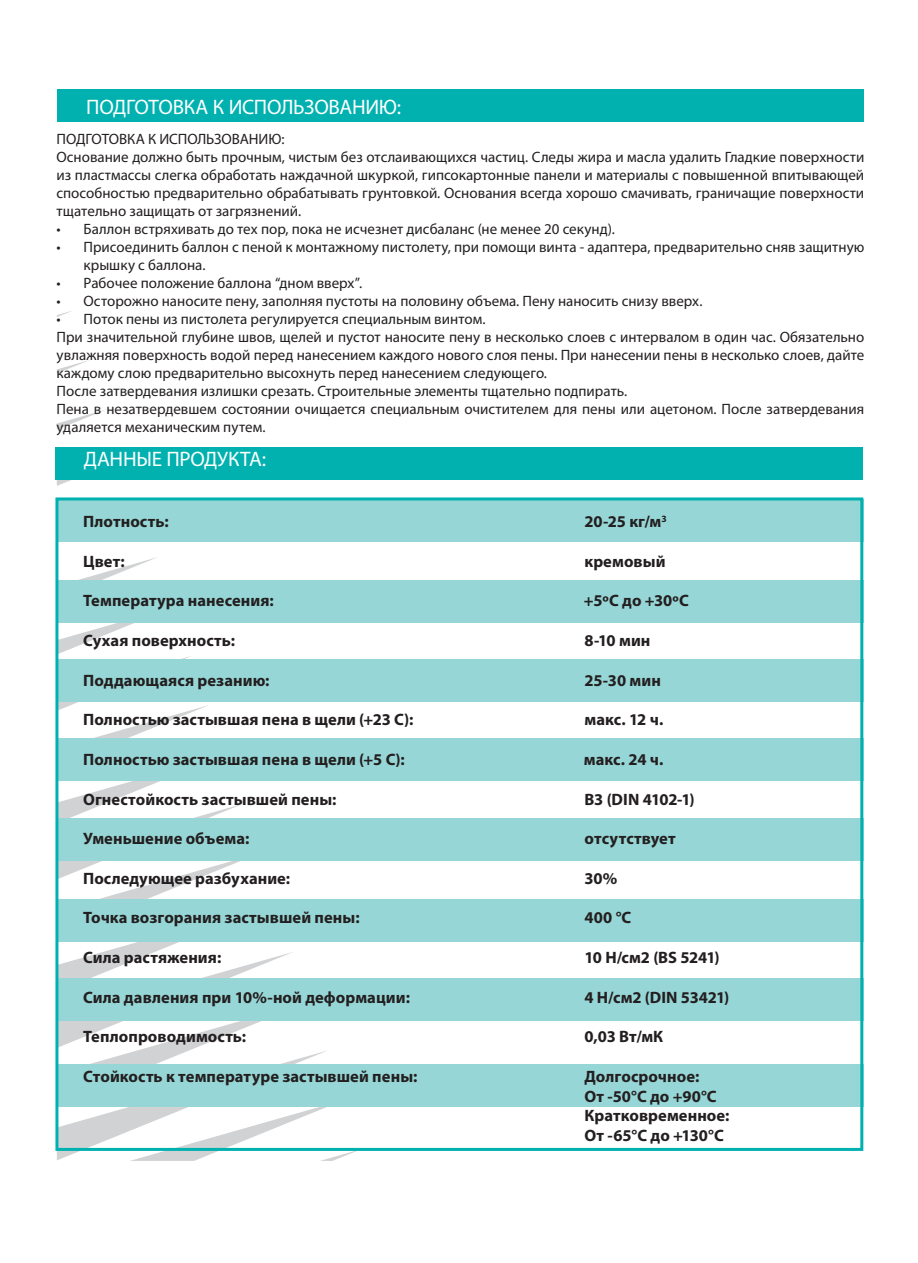
<style>
.page{position:relative;width:918px;height:1263px;background:#fff}
.page>*{position:absolute;margin:0;border:0;box-sizing:border-box;transform-origin:0 0}
.Zag_min{font:21px "Myriad Pro";letter-spacing:-.005em;color:#fff}
.Tabl{font:700 16.5px "Myriad Pro";letter-spacing:.005em;color:#231f20}
.Tabl-2{font:700 16.5px "Myriad Pro";letter-spacing:-.015em;color:#231f20}
.Osn_text{font:15px/18px "Myriad Pro";color:#231f20;text-align:justify}
</style>
<div class="page">
<svg style="left:57px;top:311px;width:305px;height:850px"></svg>
<div style="left:56px;top:447px;width:807px;height:33px;background:#00b1b0"></div>
<div style="left:57px;top:89px;width:806px;height:33px;background:#00b1b0"></div>
<div style="left:56px;top:499px;width:808px;height:42px;background:#97d6d6"></div>
<div style="left:56px;top:581px;width:808px;height:42px;background:#97d6d6"></div>
<div style="left:56px;top:659px;width:808px;height:42px;background:#97d6d6"></div>
<div style="left:56px;top:979px;width:808px;height:42px;background:#97d6d6"></div>
<div style="left:56px;top:739px;width:808px;height:42px;background:#97d6d6"></div>
<div style="left:56px;top:818px;width:808px;height:43px;background:#97d6d6"></div>
<div style="left:56px;top:899px;width:808px;height:43px;background:#97d6d6"></div>
<div style="left:56px;top:1064px;width:808px;height:43px;background:#97d6d6"></div>
<div style="left:55px;top:497px;width:808px;height:654px;border:3px solid #00b1b0"></div>
<p class="Zag_min" style="left:86px;top:94px;width:156px">Под готов ка к испо</p>
<p class="Zag_min" style="left:281px;top:94px;width:37px">льзовани</p>
<p class="Zag_min" style="left:379px;top:94px;width:24px">ю:</p>
<p class="Osn_text" style="left:57px;top:130px;width:229px">ПОДГОТОВКА К ИСПОЛЬЗОВАНИЮ:</p>
<p class="Osn_text" style="left:57px;top:148px;width:809px">Основание должно быть прочным, чистым без отслаивающихся частиц. Следы жира и масла удалить Гладкие поверхности из пластмассы слегка обработать наждачной шкуркой, гипсокартонные панели и материалы с повышенной впитывающей способностью предварительно обрабатывать грунтовкой. Основания всегда хорошо смачивать, граничащие поверхности тщательно защищать от загрязнений.</p>
<p class="Osn_text" style="left:57px;top:220px;width:560px">• Баллон встряхивать до тех пор, пока не исчезнет дисбаланс (не менее 20 секунд).</p>
<p class="Osn_text" style="left:84px;top:238px;width:782px;text-indent:-27px">• Присоединить баллон с пеной к монтажному пистолету, при помощи винта - адаптера, предварительно сняв защитную крышку с баллона.</p>
<p class="Osn_text" style="left:57px;top:274px;width:307px">• Рабочее положение баллона “дном вверх”.</p>
<p class="Osn_text" style="left:57px;top:292px;width:647px">• Осторожно наносите пену, заполняя пустоты на половину объема. Пену наносить снизу вверх.</p>
<p class="Osn_text" style="left:57px;top:310px;width:431px">• Поток пены из пистолета регулируется специальным винтом.</p>
<p class="Osn_text" style="left:57px;top:328px;width:809px">При значительной глубине швов, щелей и пустот наносите пену в несколько слоев с интервалом в один час. Обязательно увлажняя поверхность водой перед нанесением каждого нового слоя пены. При нанесении пены в несколько слоев, дайте каждому слою предварительно высохнуть перед нанесением следующего.</p>
<p class="Osn_text" style="left:57px;top:382px;width:572px">После затвердевания излишки срезать. Строительные элементы тщательно подпирать.</p>
<p class="Osn_text" style="left:57px;top:400px;width:809px">Пена в незатвердевшем состоянии очищается специальным очистителем для пены или ацетоном. После затвердевания удаляется механическим путем.</p>
<p class="Zag_min" style="left:84px;top:446px;width:184px">ДАННЫЕ ПРОДУКТА:</p>
<p class="Tabl" style="left:83px;top:511px;width:87px">Плотность:</p>
<p class="Tabl" style="left:585px;top:511px;width:84px">20-25 кг/м<sup>3</sup></p>
<p class="Tabl" style="left:83px;top:550px;width:43px">Цвет:</p>
<p class="Tabl" style="left:585px;top:550px;width:83px">кремовый</p>
<p class="Tabl" style="left:83px;top:590px;width:192px">Температура нанесения:</p>
<p class="Tabl" style="left:584px;top:590px;width:107px">+5ºС до +30ºС</p>
<p class="Tabl" style="left:83px;top:630px;width:154px">Сухая поверхность:</p>
<p class="Tabl" style="left:585px;top:630px;width:68px">8-10 мин</p>
<p class="Tabl" style="left:83px;top:669px;width:188px">Поддающаяся резанию:</p>
<p class="Tabl" style="left:585px;top:669px;width:78px">25-30 мин</p>
<p class="Tabl" style="left:83px;top:709px;width:332px">Полностью застывшая пена в щели (+23 С):</p>
<p class="Tabl" style="left:585px;top:709px;width:80px">макс. 12 ч.</p>
<p class="Tabl" style="left:83px;top:748px;width:323px">Полностью застывшая пена в щели (+5 С):</p>
<p class="Tabl" style="left:584px;top:748px;width:81px">макс. 24 ч.</p>
<p class="Tabl" style="left:83px;top:788px;width:255px">Огнестойкость застывшей пены:</p>
<p class="Tabl-2" style="left:585px;top:788px;width:112px">В3 (DIN 4102-1)</p>
<p class="Tabl" style="left:83px;top:828px;width:168px">Уменьшение объема:</p>
<p class="Tabl" style="left:585px;top:828px;width:93px">отсутствует</p>
<p class="Tabl" style="left:83px;top:867px;width:209px">Последующее разбухание:</p>
<p class="Tabl" style="left:585px;top:867px;width:34px">30%</p>
<p class="Tabl" style="left:83px;top:907px;width:278px">Точка возгорания застывшей пены:</p>
<p class="Tabl" style="left:585px;top:907px;width:48px">400 °C</p>
<p class="Tabl" style="left:83px;top:946px;width:140px">Сила растяжения:</p>
<p class="Tabl" style="left:585px;top:946px;width:137px">10 Н/см2 (BS 5241)</p>
<p class="Tabl" style="left:83px;top:986px;width:328px">Сила давления при 10%-ной деформации:</p>
<p class="Tabl" style="left:585px;top:986px;width:146px">4 Н/см2 (DIN 53421)</p>
<p class="Tabl" style="left:83px;top:1026px;width:165px">Теплопроводимость:</p>
<p class="Tabl" style="left:585px;top:1026px;width:80px">0,03 Вт/мК</p>
<p class="Tabl" style="left:83px;top:1065px;width:336px">Стойкость к температуре застывшей пены:</p>
<p class="Tabl" style="left:585px;top:1065px;width:116px">Долгосрочное:</p>
<p class="Tabl" style="left:585px;top:1085px;width:134px">От -50°C до +90°C</p>
<p class="Tabl" style="left:585px;top:1105px;width:147px">Кратковременное:</p>
<p class="Tabl" style="left:585px;top:1125px;width:141px">От -65°C до +130°C</p>
</div>
